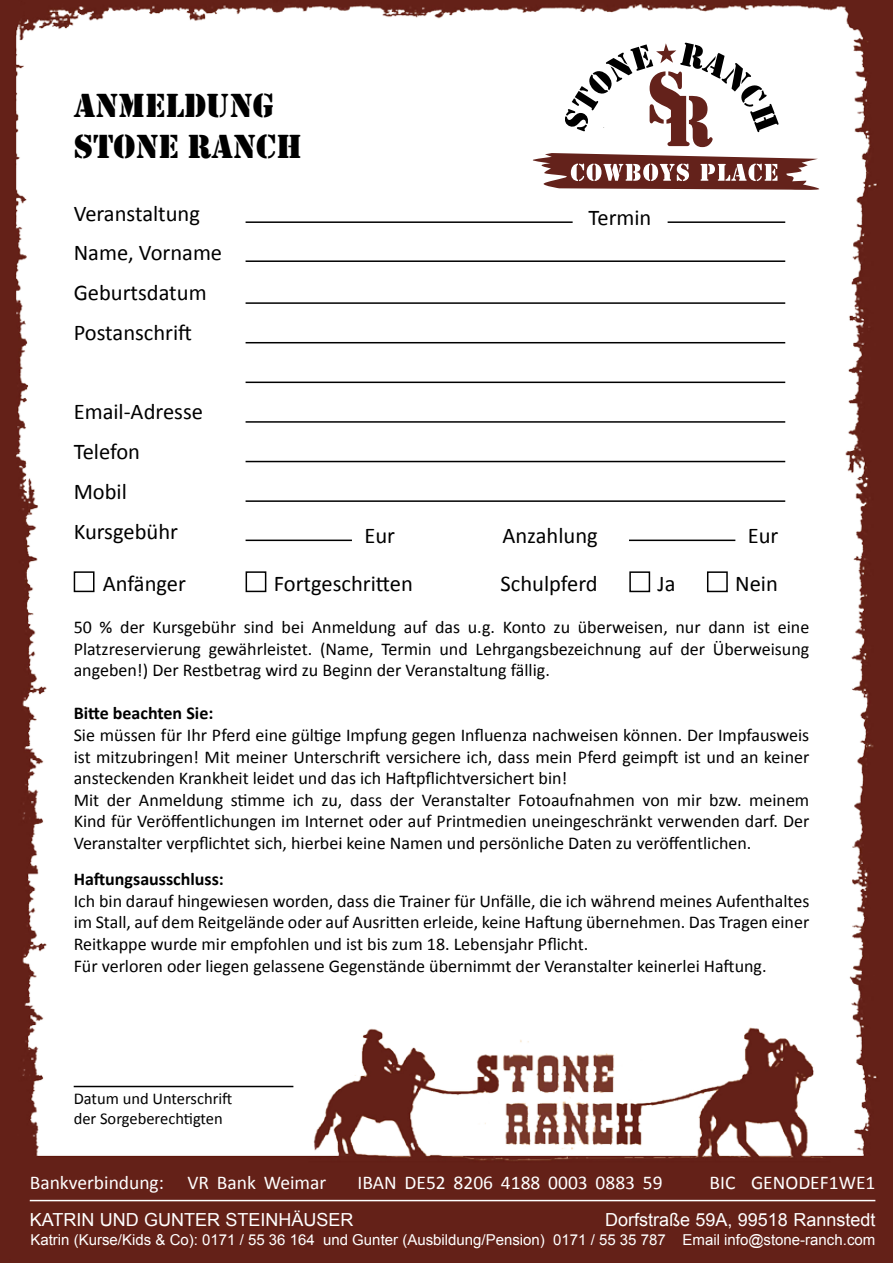
<style>
.page{position:relative;width:893px;height:1263px;background:#fff}
.page>*{position:absolute;margin:0;border:0;box-sizing:border-box;transform-origin:0 0}
.t1{font:34.5px "Stencil";color:#000}
.t2{font:22.5px/39.8px "Calibri";color:#000}
.t3{font:19.5px "Calibri";color:#fff}
.t4{font:18px/21.6px "Calibri";color:#000}
.t5{font:18px "Arial";color:#fff}
.t6{font:700 18px "Calibri";color:#000}
.t7{font:16.5px/19.8px "Calibri";color:#000}
.t8{font:15px "Arial";color:#fff}
</style>
<div class="page">
<img style="left:0;top:0;width:893px;height:1263px">
<svg style="left:564px;top:43px;width:215px;height:104px"></svg>
<svg style="left:533px;top:153px;width:287px;height:37px"></svg>
<hr style="left:30px;top:1200px;width:845px;height:1px;background:#fff">
<hr style="left:246px;top:221px;width:327px;height:2px;background:#000">
<hr style="left:246px;top:260px;width:539px;height:2px;background:#000">
<hr style="left:246px;top:302px;width:539px;height:2px;background:#000">
<hr style="left:246px;top:342px;width:539px;height:1px;background:#000">
<hr style="left:246px;top:382px;width:539px;height:1px;background:#000">
<hr style="left:246px;top:421px;width:539px;height:2px;background:#000">
<hr style="left:246px;top:461px;width:539px;height:1px;background:#000">
<hr style="left:246px;top:500px;width:539px;height:2px;background:#000">
<hr style="left:246px;top:540px;width:106px;height:1px;background:#000">
<hr style="left:74px;top:1086px;width:219px;height:1px;background:#000">
<hr style="left:629px;top:540px;width:106px;height:1px;background:#000">
<hr style="left:668px;top:221px;width:117px;height:2px;background:#000">
<div style="left:74px;top:571px;width:21px;height:21px;border:2px solid #000"></div>
<div style="left:246px;top:571px;width:20px;height:21px;border:2px solid #000"></div>
<div style="left:629px;top:571px;width:21px;height:21px;border:2px solid #000"></div>
<div style="left:707px;top:571px;width:21px;height:21px;border:2px solid #000"></div>
<h1 class="t1" style="left:74px;top:85px;width:24px">ANME</h1>
<h1 class="t1" style="left:165px;top:85px;width:64px">LDUNG</h1>
<h1 class="t1" style="left:74px;top:127px;width:22px">STONE</h1>
<h1 class="t1" style="left:187px;top:127px;width:24px">RAN</h1>
<h1 class="t1" style="left:256px;top:127px;width:48px">CH</h1>
<p class="t2" style="left:74px;top:193px;width:150px">Veranstaltung<br>Name, Vorname<br>Geburtsdatum<br>Postanschrift</p>
<p class="t2" style="left:588px;top:197px;width:64px">Termin</p>
<p class="t2" style="left:74px;top:392px;width:131px">Email-Adresse<br>Telefon<br>Mobil<br>Kursgebühr</p>
<p class="t2" style="left:103px;top:563px;width:85px">Anfänger</p>
<p class="t2" style="left:274px;top:563px;width:141px">Fortgeschritten</p>
<p class="t2" style="left:501px;top:563px;width:99px">Schulpferd</p>
<p class="t2" style="left:658px;top:563px;width:19px">Ja</p>
<p class="t2" style="left:735px;top:563px;width:44px">Nein</p>
<p class="t2" style="left:364px;top:516px;width:32px">Eur</p>
<p class="t2" style="left:502px;top:516px;width:97px">Anzahlung</p>
<p class="t2" style="left:748px;top:516px;width:32px">Eur</p>
<p class="t4" style="left:74px;top:616px;width:737px;text-align:justify">50 % der Kursgebühr sind bei Anmeldung auf das u.g. Konto zu überweisen, nur dann ist eine Platzreservierung gewährleistet. (Name, Termin und Lehrgangsbezeichnung auf der Überweisung angeben!) Der Restbetrag wird zu Beginn der Veranstaltung fällig.</p>
<p class="t6" style="left:74px;top:702px;width:141px">Bitte beachten Sie:</p>
<p class="t4" style="left:74px;top:724px;width:737px">Sie müssen für Ihr Pferd eine gültige Impfung gegen Influenza nachweisen können. Der Impfausweis ist mitzubringen! Mit meiner Unterschrift versichere ich, dass mein Pferd geimpft ist und an keiner ansteckenden Krankheit leidet und das ich Haftpflichtversichert bin!<br>Mit der Anmeldung stimme ich zu, dass der Veranstalter Fotoaufnahmen von mir bzw. meinem Kind für Veröffentlichungen im Internet oder auf Printmedien uneingeschränkt verwenden darf. Der Veranstalter verpflichtet sich, hierbei keine Namen und persönliche Daten zu veröffentlichen.</p>
<p class="t6" style="left:74px;top:868px;width:152px">Haftungsausschluss:</p>
<p class="t4" style="left:74px;top:890px;width:737px">Ich bin darauf hingewiesen worden, dass die Trainer für Unfälle, die ich während meines Aufenthaltes im Stall, auf dem Reitgelände oder auf Ausritten erleide, keine Haftung übernehmen. Das Tragen einer Reitkappe wurde mir empfohlen und ist bis zum 18. Lebensjahr Pflicht.<br>Für verloren oder liegen gelassene Gegenstände übernimmt der Veranstalter keinerlei Haftung.</p>
<p class="t7" style="left:74px;top:1089px;width:160px">Datum und Unterschrift der Sorgeberechtigten</p>
<p class="t3" style="left:30px;top:1170px;width:298px">Bankverbindung: VR Bank Weimar</p>
<p class="t3" style="left:357px;top:1170px;width:307px">IBAN DE52 8206 4188 0003 0883 59</p>
<p class="t3" style="left:709px;top:1170px;width:167px">BIC GENODEF1WE1</p>
<p class="t5" style="left:30px;top:1208px;width:325px">KATRIN UND GUNTER STEINHÄUSER</p>
<p class="t5" style="left:605px;top:1208px;width:272px">Dorfstraße 59A, 99518 Rannstedt</p>
<p class="t8" style="left:30px;top:1230px;width:846px">Katrin (Kurse/Kids &amp; Co): 0171 / 55 36 164 und Gunter (Ausbildung/Pension) 0171 / 55 35 787 Email info@stone-ranch.com</p>
</div>
